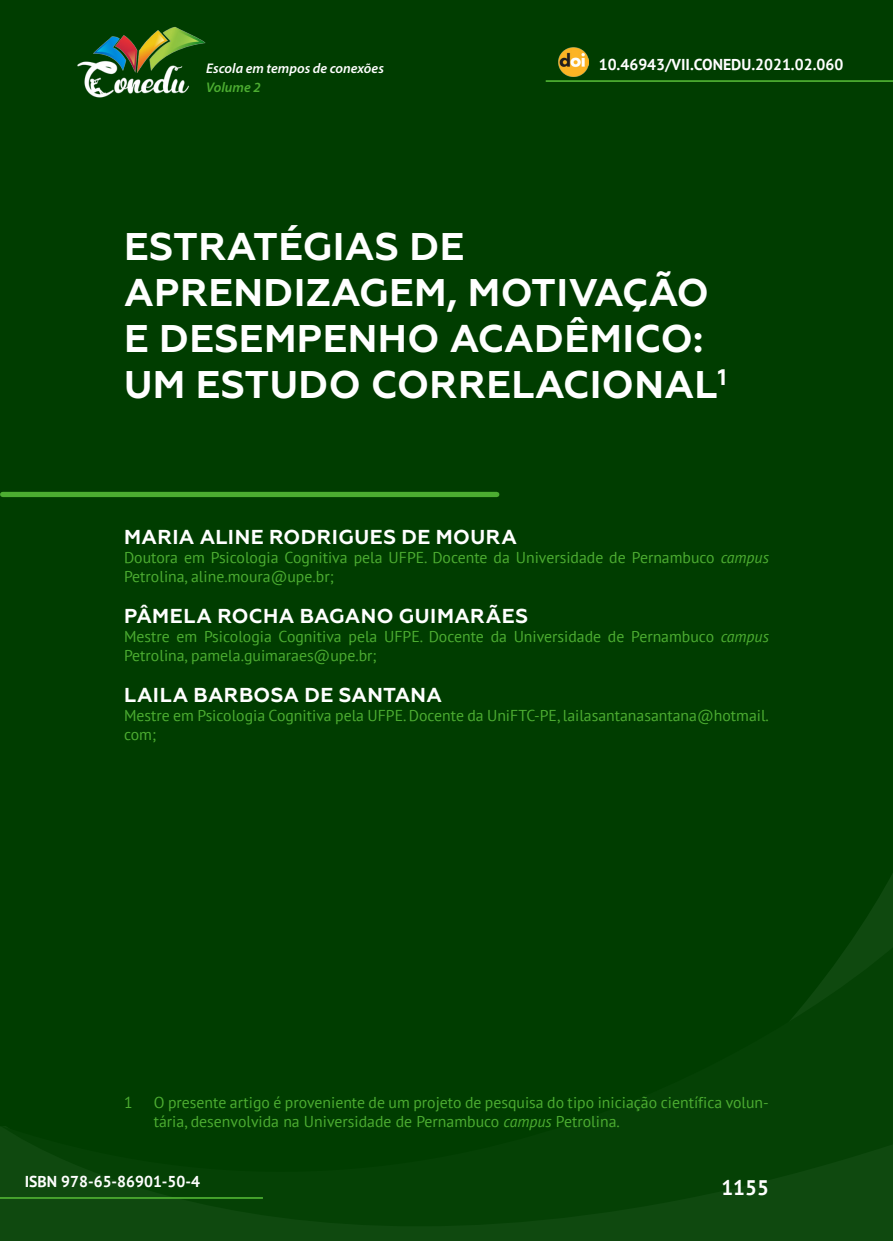
<style>
.page{position:relative;width:893px;height:1241px;background:#fff}
.page>*{position:absolute;margin:0;border:0;box-sizing:border-box;transform-origin:0 0}
._0_TÍTULO{font:700 38.5px/46.2px "Geometria";letter-spacing:.01em;color:#fff}
.t1{font:700 21px "PT Sans";color:#fff}
._1_AUTOR{font:700 20.12px "Geometria";letter-spacing:.02em;color:#fff}
._2_FORMACAO{font:15.75px/18.9px "PT Sans";color:#4cad31}
._13_RODAPÉ{font:15.75px/19.2px "PT Sans";color:#4cad31}
.t2{font:700 15.75px "PT Sans";color:#fff}
.t3{font:italic 600 14px "Myriad Pro";color:#fff}
.t4{font:italic 600 14px "Myriad Pro";color:#4cad31}
.s1{font-style:italic}
</style>
<div class="page">
<div style="left:0;top:0;width:893px;height:1240px;background:#003d00"></div>
<svg style="left:847px;top:874px;width:46px;height:73px"></svg>
<svg style="left:0;top:947px;width:893px;height:293px"></svg>
<hr style="left:0;top:1196px;width:263px;height:2px;background:#4cad31">
<div style="left:3px;top:492px;width:494px;height:5px;background:#4cad31"></div>
<hr style="left:546px;top:80px;width:347px;height:2px;background:#4cad31">
<img style="left:559px;top:47px;width:30px;height:30px">
<img style="left:77px;top:27px;width:129px;height:71px">
<hr style="left:124px;top:1087px;width:126px;height:1px;background:#003d00">
<p class="t3" style="left:206px;top:59px;width:179px">Escola em tempos de conexões</p>
<p class="t2" style="left:599px;top:54px;width:246px">10.46943/VII.CONEDU.2021.02.060</p>
<p class="t4" style="left:206px;top:78px;width:56px">Volume 2</p>
<p class="_0_TÍTULO" style="left:124px;top:223px;width:604px">ESTRATÉGIAS DE<br>APRENDIZAGEM, MOTIVAÇÃO<br>E DESEMPENHO ACADÊMICO:<br>UM ESTUDO CORRELACIONAL<sup>1</sup></p>
<p class="_1_AUTOR" style="left:124px;top:525px;width:394px">MARIA ALINE RODRIGUES DE MOURA</p>
<p class="_2_FORMACAO" style="left:124px;top:548px;width:646px">Doutora em Psicologia Cognitiva pela UFPE. Docente da Universidade de Pernambuco <span class="s1">campus<br></span>Petrolina, aline.moura@upe.br;</p>
<p class="_1_AUTOR" style="left:124px;top:604px;width:405px">PÂMELA ROCHA BAGANO GUIMARÃES</p>
<p class="_2_FORMACAO" style="left:124px;top:626px;width:646px">Mestre em Psicologia Cognitiva pela UFPE. Docente da Universidade de Pernambuco <span class="s1">campus<br></span>Petrolina, pamela.guimaraes@upe.br;</p>
<p class="_1_AUTOR" style="left:124px;top:683px;width:319px">LAILA BARBOSA DE SANTANA</p>
<p class="_2_FORMACAO" style="left:124px;top:705px;width:646px">Mestre em Psicologia Cognitiva pela UFPE. Docente da UniFTC-PE, lailasantanasantana@hotmail. com;</p>
<p class="_13_RODAPÉ" style="left:124px;top:1091px;width:10px">1</p>
<p class="_13_RODAPÉ" style="left:154px;top:1091px;width:617px">O presente artigo é proveniente de um projeto de pesquisa do tipo iniciação científica volun&shy;tária, desenvolvida na Universidade de Pernambuco <span class="s1">campus</span> Petrolina.</p>
<p class="t2" style="left:25px;top:1170px;width:177px">ISBN 978-65-86901-50-4</p>
<p class="t1" style="left:721px;top:1173px;width:49px">1155</p>
</div>
